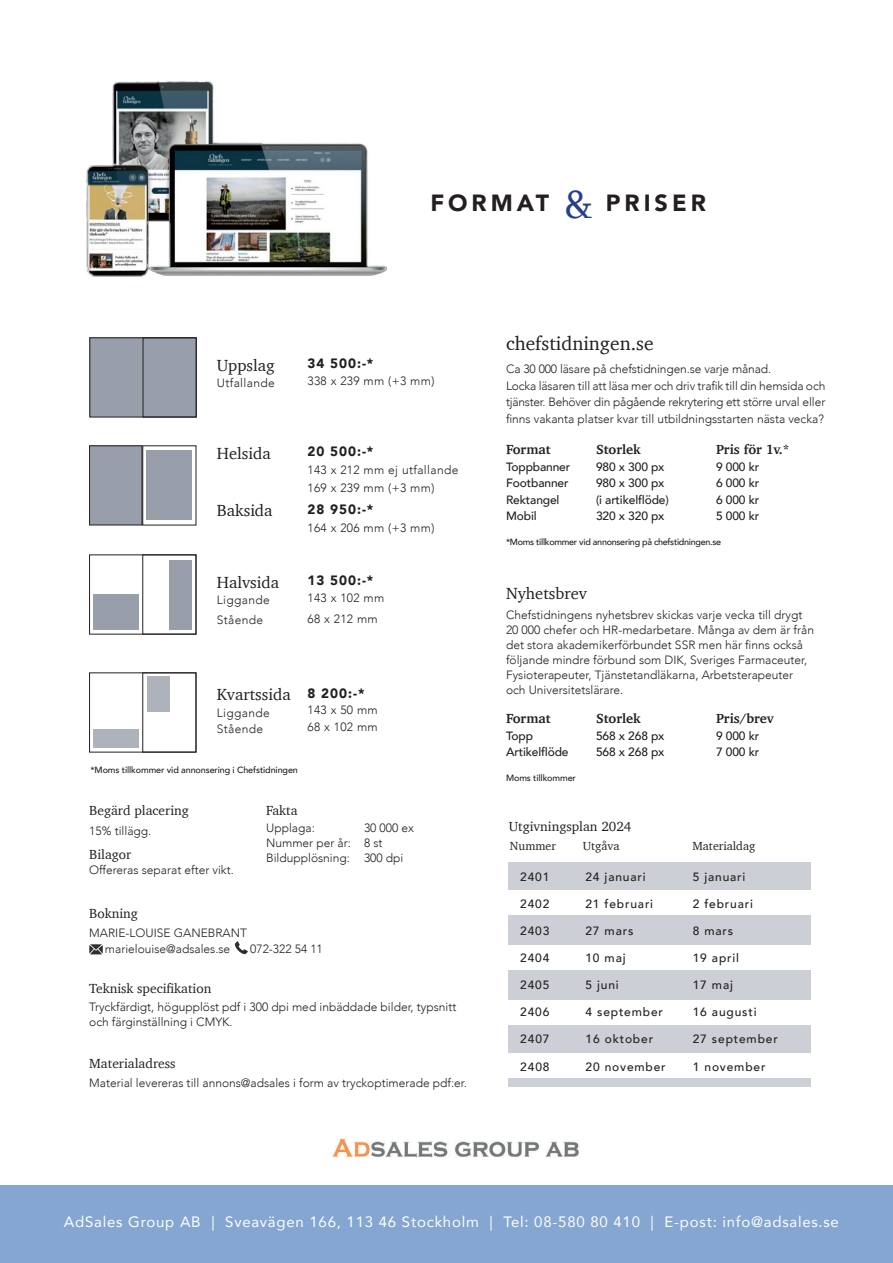
<style>
.page{position:relative;width:893px;height:1263px;background:#fff}
.page>*{position:absolute;margin:0;border:0;box-sizing:border-box;transform-origin:0 0}
.t1{font:900 23.4px "Avenir";letter-spacing:.17em;color:#231f20}
.t2{font:19.5px "Charter";color:#231f20}
.t3{font:16.5px "Charter";color:#231f20}
.t4{font:15px "Avenir";letter-spacing:.05em;color:#fff}
.t5{font:13.5px "Charter";color:#231f20}
.t6{font:700 13.5px "Charter";color:#231f20}
.t7{font:900 13.5px "Avenir";letter-spacing:.07em;color:#231f20}
.t8{font:300 12px/15px "Avenir";color:#231f20}
.t9{font:500 12px "Avenir";letter-spacing:.07em;color:#231f20}
.t10{font:300 12px/16.5px "Avenir";letter-spacing:.03em;color:#231f20}
.t11{font:500 12px "Avenir";letter-spacing:-.01em;color:#231f20}
.t12{font:12px "Charter";color:#231f20}
.t13{font:500 9px "Avenir";letter-spacing:-.01em;color:#231f20}
.t14{font:500 9px "Avenir";letter-spacing:-.03em;color:#231f20}
.s1{font-family:"Charter";font-weight:400;font-size:40.35px;color:#253f8e}
</style>
<div class="page">
<div style="left:0;top:1185px;width:893px;height:78px;background:#84a6d0"></div>
<svg style="left:89px;top:944px;width:14px;height:10px"></svg>
<svg style="left:235px;top:941px;width:13px;height:13px"></svg>
<img style="left:332px;top:1138px;width:247px;height:20px">
<div style="left:509px;top:862px;width:302px;height:224px;background:#cccfd5"></div>
<div style="left:491px;top:890px;width:337px;height:25px;background:#fff"></div>
<div style="left:494px;top:945px;width:337px;height:25px;background:#fff"></div>
<div style="left:485px;top:1000px;width:342px;height:25px;background:#fff"></div>
<div style="left:493px;top:1053px;width:336px;height:25px;background:#fff"></div>
<div style="left:90px;top:445px;width:52px;height:80px;background:#999faa"></div>
<div style="left:89px;top:446px;width:53px;height:79px;border:1px solid #231f20"></div>
<div style="left:142px;top:446px;width:54px;height:79px;border:1px solid #231f20"></div>
<div style="left:147px;top:450px;width:45px;height:70px;background:#999faa"></div>
<div style="left:89px;top:555px;width:107px;height:79px;border:1px solid #231f20"></div>
<div style="left:142px;top:555px;width:54px;height:79px;border:1px solid #231f20"></div>
<div style="left:94px;top:594px;width:45px;height:36px;background:#999faa"></div>
<div style="left:169px;top:560px;width:23px;height:70px;background:#999faa"></div>
<div style="left:89px;top:338px;width:107px;height:79px;background:#999faa"></div>
<div style="left:89px;top:673px;width:107px;height:79px;border:1px solid #231f20"></div>
<div style="left:142px;top:673px;width:54px;height:79px;border:1px solid #231f20"></div>
<div style="left:94px;top:729px;width:45px;height:19px;background:#aeb2bb"></div>
<div style="left:147px;top:677px;width:23px;height:35px;background:#aeb2bb"></div>
<img style="left:86px;top:81px;width:302px;height:196px">
<h1 class="t1" style="left:430px;top:183px;width:277px">FORMAT <span class="s1">&amp;</span> PRISER</h1>
<h3 class="t3" style="left:217px;top:351px;width:59px">Uppslag</h3>
<p class="t10" style="left:217px;top:375px;width:59px">Utfallande</p>
<h3 class="t3" style="left:217px;top:439px;width:55px">Helsida</h3>
<h3 class="t3" style="left:217px;top:496px;width:57px">Baksida</h3>
<p class="t7" style="left:307px;top:352px;width:68px">34 500:-*</p>
<p class="t10" style="left:307px;top:372px;width:129px">338 x 239 mm (+3 mm)</p>
<p class="t7" style="left:307px;top:440px;width:68px">20 500:-*</p>
<p class="t10" style="left:307px;top:461px;width:152px;line-height:18px">143 x 212 mm ej utfallande<br>169 x 239 mm (+3 mm)</p>
<p class="t7" style="left:307px;top:498px;width:68px">28 950:-*</p>
<p class="t10" style="left:307px;top:520px;width:129px">164 x 206 mm (+3 mm)</p>
<h2 class="t2" style="left:506px;top:326px;width:149px">chefstidningen.se</h2>
<p class="t8" style="left:506px;top:361px;width:321px;line-height:16.5px">Ca 30 000 läsare på chefstidningen.se varje månad.<br>Locka läsaren till att läsa mer och driv trafik till din hemsida och tjänster. Behöver din pågående rekrytering ett större urval eller finns vakanta platser kvar till utbildningsstarten nästa vecka?</p>
<p class="t6" style="left:506px;top:438px;width:46px">Format</p>
<p class="t6" style="left:596px;top:438px;width:46px">Storlek</p>
<p class="t6" style="left:716px;top:438px;width:75px">Pris för 1v.*</p>
<p class="t11" style="left:506px;top:456px;width:66px">Toppbanner</p>
<p class="t9" style="left:596px;top:456px;width:70px">980 x 300 px</p>
<p class="t9" style="left:716px;top:456px;width:45px">9 000 kr</p>
<p class="t11" style="left:506px;top:473px;width:64px">Footbanner</p>
<p class="t9" style="left:596px;top:473px;width:70px">980 x 300 px</p>
<p class="t9" style="left:716px;top:473px;width:45px">6 000 kr</p>
<p class="t11" style="left:506px;top:489px;width:55px">Rektangel</p>
<p class="t11" style="left:596px;top:489px;width:74px">(i artikelflöde)</p>
<p class="t9" style="left:716px;top:489px;width:45px">6 000 kr</p>
<p class="t9" style="left:506px;top:506px;width:32px">Mobil</p>
<p class="t9" style="left:596px;top:506px;width:70px">320 x 320 px</p>
<p class="t9" style="left:716px;top:506px;width:45px">5 000 kr</p>
<p class="t14" style="left:506px;top:534px;width:217px">*Moms tillkommer vid annonsering på chefstidningen.se</p>
<h3 class="t3" style="left:217px;top:568px;width:64px">Halvsida</h3>
<p class="t10" style="left:217px;top:590px;width:54px;line-height:19.5px">Liggande<br>Stående</p>
<p class="t7" style="left:307px;top:569px;width:68px">13 500:-*</p>
<p class="t10" style="left:307px;top:587px;width:78px;line-height:21px">143 x 102 mm<br>68 x 212 mm</p>
<h3 class="t3" style="left:217px;top:681px;width:75px">Kvartssida</h3>
<p class="t10" style="left:217px;top:705px;width:54px">Liggande<br>Stående</p>
<p class="t13" style="left:91px;top:762px;width:209px">*Moms tillkommer vid annonsering i Chefstidningen</p>
<p class="t7" style="left:307px;top:681px;width:59px">8 200:-*</p>
<p class="t10" style="left:307px;top:702px;width:72px">143 x 50 mm<br>68 x 102 mm</p>
<h3 class="t3" style="left:506px;top:579px;width:82px">Nyhetsbrev</h3>
<p class="t8" style="left:506px;top:607px;width:310px">Chefstidningens nyhetsbrev skickas varje vecka till drygt 20 000 chefer och HR-medarbetare. Många av dem är från det stora akademikerförbundet SSR men här finns också följande mindre förbund som DIK, Sveriges Farmaceuter, Fysioterapeuter, Tjänstetandläkarna, Arbetsterapeuter och Universitetslärare.</p>
<p class="t6" style="left:506px;top:707px;width:46px">Format</p>
<p class="t6" style="left:596px;top:707px;width:46px">Storlek</p>
<p class="t6" style="left:716px;top:707px;width:59px">Pris/brev</p>
<p class="t9" style="left:506px;top:725px;width:28px">Topp</p>
<p class="t9" style="left:596px;top:725px;width:70px">568 x 268 px</p>
<p class="t9" style="left:716px;top:725px;width:45px">9 000 kr</p>
<p class="t11" style="left:506px;top:741px;width:64px">Artikelflöde</p>
<p class="t9" style="left:596px;top:741px;width:70px">568 x 268 px</p>
<p class="t9" style="left:716px;top:741px;width:45px">7 000 kr</p>
<p class="t13" style="left:506px;top:770px;width:71px">Moms tillkommer</p>
<p class="t5" style="left:89px;top:799px;width:101px">Begärd placering</p>
<p class="t8" style="left:89px;top:823px;width:64px">15% tillägg.</p>
<p class="t5" style="left:89px;top:843px;width:44px">Bilagor</p>
<p class="t8" style="left:89px;top:863px;width:146px">Offereras separat efter vikt.</p>
<p class="t5" style="left:266px;top:798px;width:33px">Fakta</p>
<p class="t8" style="left:266px;top:820px;width:86px">Upplaga:<br>Nummer per år:<br>Bildupplösning:</p>
<p class="t8" style="left:364px;top:820px;width:51px">30 000 ex<br>8 st<br>300 dpi</p>
<p class="t5" style="left:89px;top:902px;width:50px">Bokning</p>
<p class="t8" style="left:89px;top:924px;width:159px;line-height:16.5px;text-align:center">MARIE-LOUISE GANEBRANT marielouise@adsales.se</p>
<p class="t8" style="left:250px;top:941px;width:74px">072-322 54 11</p>
<p class="t5" style="left:89px;top:977px;width:124px">Teknisk specifikation</p>
<p class="t8" style="left:89px;top:999px;width:369px">Tryckfärdigt, högupplöst pdf i 300 dpi med inbäddade bilder, typsnitt och färginställning i CMYK.</p>
<p class="t5" style="left:89px;top:1051px;width:88px">Materialadress</p>
<p class="t8" style="left:89px;top:1075px;width:379px">Material levereras till annons@adsales i form av tryckoptimerade pdf:er.</p>
<p class="t5" style="left:509px;top:814px;width:124px">Utgivningsplan 2024</p>
<p class="t12" style="left:510px;top:836px;width:48px">Nummer</p>
<p class="t12" style="left:583px;top:836px;width:38px">Utgåva</p>
<p class="t12" style="left:692px;top:836px;width:64px">Materialdag</p>
<p class="t9" style="left:520px;top:866px;width:31px">2401</p>
<p class="t9" style="left:585px;top:866px;width:62px">24 januari</p>
<p class="t9" style="left:693px;top:866px;width:54px">5 januari</p>
<p class="t9" style="left:520px;top:893px;width:31px">2402</p>
<p class="t9" style="left:585px;top:893px;width:69px">21 februari</p>
<p class="t9" style="left:693px;top:893px;width:62px">2 februari</p>
<p class="t9" style="left:520px;top:920px;width:31px">2403</p>
<p class="t9" style="left:585px;top:920px;width:49px">27 mars</p>
<p class="t9" style="left:693px;top:920px;width:42px">8 mars</p>
<p class="t9" style="left:520px;top:947px;width:31px">2404</p>
<p class="t9" style="left:585px;top:947px;width:42px">10 maj</p>
<p class="t9" style="left:693px;top:947px;width:48px">19 april</p>
<p class="t9" style="left:520px;top:974px;width:31px">2405</p>
<p class="t9" style="left:585px;top:974px;width:35px">5 juni</p>
<p class="t9" style="left:693px;top:974px;width:42px">17 maj</p>
<p class="t9" style="left:520px;top:1002px;width:31px">2406</p>
<p class="t9" style="left:585px;top:1002px;width:79px">4 september</p>
<p class="t9" style="left:693px;top:1002px;width:65px">16 augusti</p>
<p class="t9" style="left:520px;top:1029px;width:31px">2407</p>
<p class="t9" style="left:585px;top:1029px;width:69px">16 oktober</p>
<p class="t9" style="left:693px;top:1029px;width:87px">27 september</p>
<p class="t9" style="left:520px;top:1056px;width:31px">2408</p>
<p class="t9" style="left:585px;top:1056px;width:82px">20 november</p>
<p class="t9" style="left:693px;top:1056px;width:74px">1 november</p>
<p class="t4" style="left:64px;top:1210px;width:777px">AdSales Group AB | Sveavägen 166, 113 46 Stockholm | Tel: 08-580 80 410 | E-post: info@adsales.se</p>
</div>
